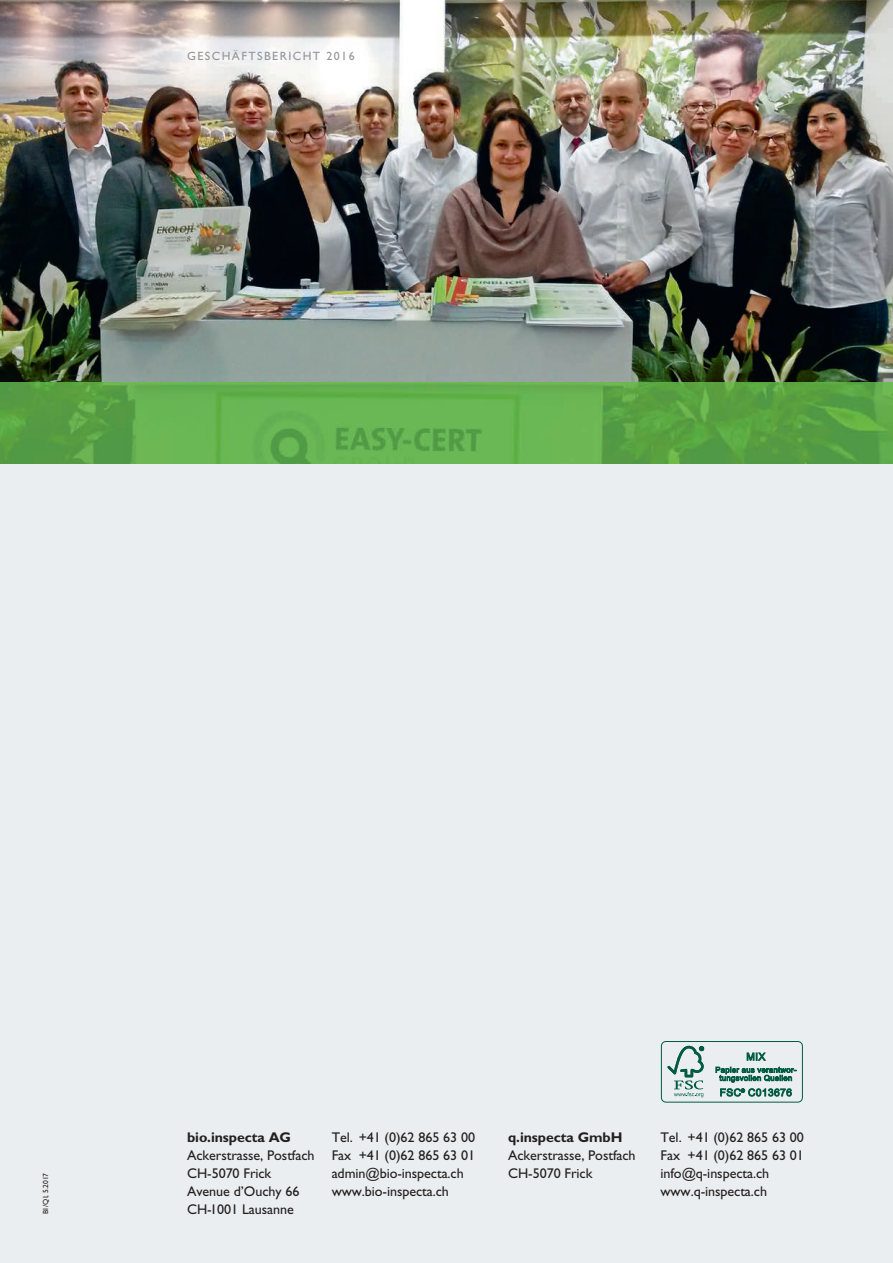
<style>
.page{position:relative;width:893px;height:1263px;background:#fff}
.page>*{position:absolute;margin:0;border:0;box-sizing:border-box;transform-origin:0 0}
.t1{font:14.1px/18px "Gill Sans";letter-spacing:-.005em;color:#231f20}
.t2{font:700 14.1px "Gill Sans";letter-spacing:-.005em;color:#231f20}
.t3{font:12px "Gill Sans";letter-spacing:.12em;color:#939598}
.t4{font:7.5px "Gill Sans";letter-spacing:-.01em;color:#231f20}
</style>
<div class="page">
<div style="left:0;top:383px;width:893px;height:880px;background:#ebeef0"></div>
<img style="left:0;top:0;width:893px;height:463px">
<div style="left:661px;top:1041px;width:142px;height:61px;border:1px solid #005c41;border-radius:5px"></div>
<svg style="left:667px;top:1046px;width:37px;height:51px"></svg>
<svg style="left:716px;top:1052px;width:80px;height:30px"></svg>
<svg style="left:720px;top:1088px;width:72px;height:8px"></svg>
<p class="t3" style="left:187px;top:49px;width:169px">GESCHÄFTSBERICHT 2016</p>
<p class="t4" style="left:41px;top:1214px;width:43px;rotate:-90deg">BI / QI, 5.2017</p>
<p class="t2" style="left:187px;top:1128px;width:105px">bio.inspecta AG</p>
<p class="t1" style="left:187px;top:1146px;width:129px">Ackerstrasse, Postfach<br>CH-5070 Frick<br>Avenue d’Ouchy 66<br>CH-1001 Lausanne</p>
<p class="t1" style="left:332px;top:1128px;width:145px">Tel. +41 (0)62 865 63 00<br>Fax +41 (0)62 865 63 01 admin@bio-inspecta.ch www.bio-inspecta.ch</p>
<p class="t1" style="left:660px;top:1128px;width:145px">Tel. +41 (0)62 865 63 00<br>Fax +41 (0)62 865 63 01 info@q-inspecta.ch www.q-inspecta.ch</p>
<p class="t2" style="left:508px;top:1128px;width:116px">q.inspecta GmbH</p>
<p class="t1" style="left:508px;top:1146px;width:129px">Ackerstrasse, Postfach<br>CH-5070 Frick</p>
</div>
